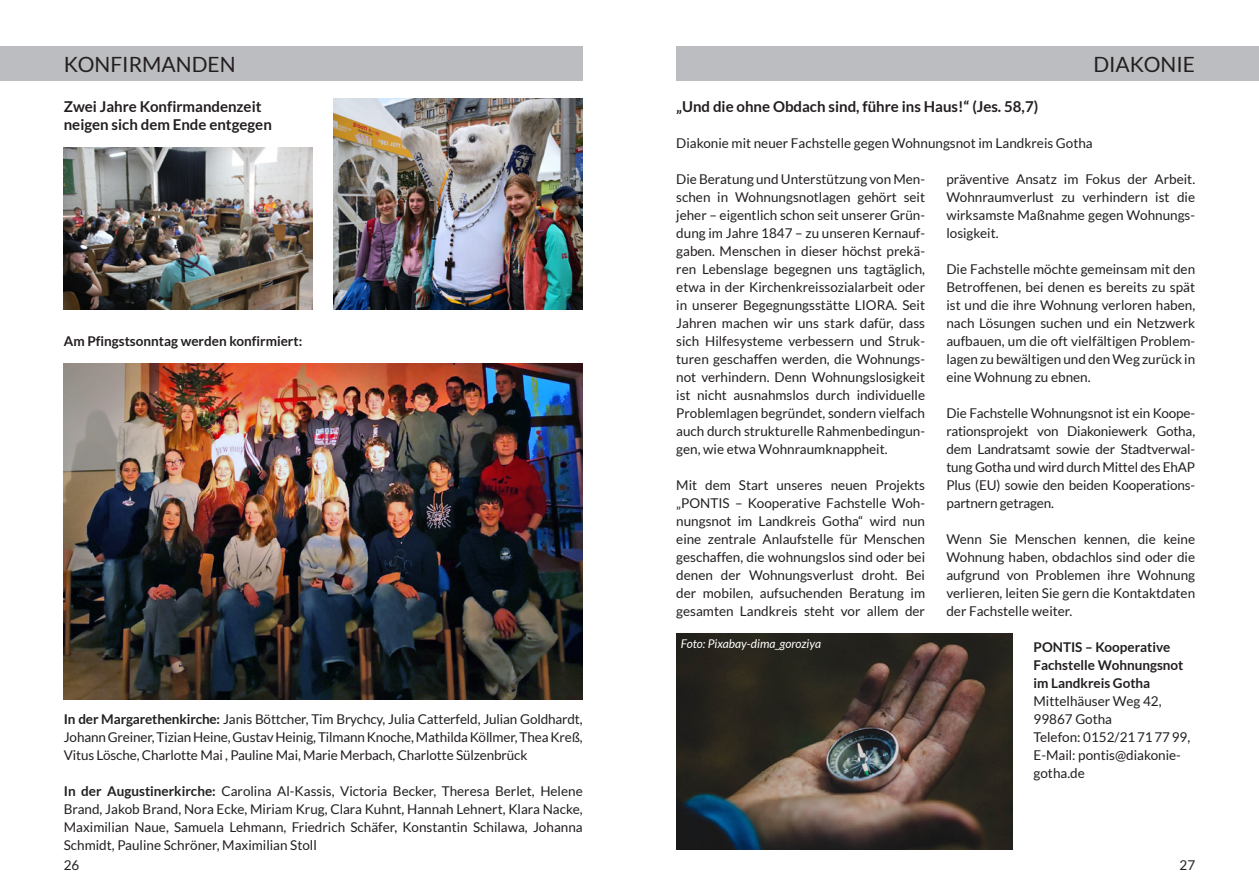
<style>
.page{position:relative;width:1259px;height:893px;background:#fff}
.page>*{position:absolute;margin:0;border:0;box-sizing:border-box;transform-origin:0 0}
.t1{font:21px "Lato";color:#231f20}
.ZW-Ü_10_12{font:700 15px/18px "Lato";color:#231f20}
.Text_9_12{font:13.5px/18px "Lato";color:#231f20;text-align:justify}
.Text_9_12-2{font:700 13.5px/18px "Lato";color:#231f20}
.Bildunterschrift{font:italic 12px "Lato";color:#fff}
.s1{font-weight:700}
</style>
<div class="page">
<div style="left:0;top:47px;width:583px;height:34px;background:#bcbdc0"></div>
<div style="left:676px;top:47px;width:583px;height:34px;background:#bcbdc0"></div>
<img style="left:334px;top:99px;width:249px;height:211px">
<img style="left:64px;top:148px;width:249px;height:162px">
<img style="left:64px;top:364px;width:519px;height:336px">
<img style="left:676px;top:634px;width:336px;height:216px">
<p class="t1" style="left:64px;top:53px;width:173px">KONFIRMANDEN</p>
<p class="t1" style="left:1093px;top:53px;width:103px">DIAKONIE</p>
<p class="ZW-Ü_10_12" style="left:64px;top:97px;width:209px">Zwei Jahre Konfirmandenzeit neigen sich dem Ende entgegen</p>
<p class="ZW-Ü_10_12" style="left:676px;top:97px;width:363px">„Und die ohne Obdach sind, führe ins Haus!“ (Jes. 58,7)</p>
<p class="Text_9_12" style="left:676px;top:134px;width:418px">Diakonie mit neuer Fachstelle gegen Wohnungsnot im Landkreis Gotha</p>
<p class="Text_9_12" style="left:676px;top:170px;width:250px">Die Beratung und Unterstützung von Men&shy;schen in Wohnungsnotlagen gehört seit jeher – eigentlich schon seit unserer Grün&shy;dung im Jahre 1847 – zu unseren Kernauf&shy;gaben. Menschen in dieser höchst prekä&shy;ren Lebenslage begegnen uns tagtäglich, etwa in der Kirchenkreissozialarbeit oder in unserer Begegnungsstätte LIORA. Seit Jahren machen wir uns stark dafür, dass sich Hilfesysteme verbessern und Struk&shy;turen geschaffen werden, die Wohnungs&shy;not verhindern. Denn Wohnungslosigkeit ist nicht ausnahmslos durch individuelle Problemlagen begründet, sondern vielfach auch durch strukturelle Rahmenbedingun&shy;gen, wie etwa Wohnraumknappheit.</p>
<p class="Text_9_12" style="left:676px;top:476px;width:250px">Mit dem Start unseres neuen Projekts „PONTIS – Kooperative Fachstelle Woh&shy;nungsnot im Landkreis Gotha“ wird nun eine zentrale Anlaufstelle für Menschen geschaffen, die wohnungslos sind oder bei denen der Wohnungsverlust droht. Bei der mobilen, aufsuchenden Beratung im gesamten Landkreis steht vor allem der</p>
<p class="Text_9_12" style="left:946px;top:170px;width:250px">präventive Ansatz im Fokus der Arbeit.<br>Wohnraumverlust zu verhindern ist die wirksamste Maßnahme gegen Wohnungs&shy;losigkeit.</p>
<p class="Text_9_12" style="left:946px;top:260px;width:250px">Die Fachstelle möchte gemeinsam mit den Betroffenen, bei denen es bereits zu spät ist und die ihre Wohnung verloren haben, nach Lösungen suchen und ein Netzwerk aufbauen, um die oft vielfältigen Problem&shy;lagen zu bewältigen und den Weg zurück in eine Wohnung zu ebnen.</p>
<p class="Text_9_12" style="left:946px;top:404px;width:250px">Die Fachstelle Wohnungsnot ist ein Koope&shy;rationsprojekt von Diakoniewerk Gotha, dem Landratsamt sowie der Stadtverwal&shy;tung Gotha und wird durch Mittel des EhAP Plus (EU) sowie den beiden Kooperations&shy;partnern getragen.</p>
<p class="Text_9_12" style="left:946px;top:530px;width:250px">Wenn Sie Menschen kennen, die keine Wohnung haben, obdachlos sind oder die aufgrund von Problemen ihre Wohnung verlieren, leiten Sie gern die Kontaktdaten der Fachstelle weiter.</p>
<p class="Text_9_12-2" style="left:1033px;top:638px;width:151px">PONTIS – Kooperative<br>Fachstelle Wohnungsnot im Landkreis Gotha</p>
<p class="Text_9_12" style="left:1033px;top:692px;width:129px">Mittelhäuser Weg 42,<br>99867 Gotha</p>
<p class="Text_9_12" style="left:1033px;top:728px;width:158px">Telefon: 0152/21717799,</p>
<p class="Text_9_12" style="left:1033px;top:746px;width:149px">E-Mail: pontis@diakonie&shy;gotha.de</p>
<p class="Text_9_12-2" style="left:64px;top:332px;width:240px">Am Pfingstsonntag werden konfirmiert:</p>
<p class="Bildunterschrift" style="left:681px;top:637px;width:142px">Foto: Pixabay-dima_goroziya</p>
<p class="Text_9_12" style="left:64px;top:710px;width:520px"><span class="s1">In der Margarethenkirche:</span> Janis Böttcher, Tim Brychcy, Julia Catterfeld, Julian Goldhardt, Johann Greiner, Tizian Heine, Gustav Heinig, Tilmann Knoche, Mathilda Köllmer, Thea Kreß, Vitus Lösche, Charlotte Mai , Pauline Mai, Marie Merbach, Charlotte Sülzenbrück</p>
<p class="Text_9_12" style="left:64px;top:782px;width:520px"><span class="s1">In der Augustinerkirche:</span> Carolina Al-Kassis, Victoria Becker, Theresa Berlet, Helene Brand, Jakob Brand, Nora Ecke, Miriam Krug, Clara Kuhnt, Hannah Lehnert, Klara Nacke, Maximilian Naue, Samuela Lehmann, Friedrich Schäfer, Konstantin Schilawa, Johanna Schmidt, Pauline Schröner, Maximilian Stoll</p>
<p class="Text_9_12" style="left:64px;top:856px;width:17px">26</p>
<p class="Text_9_12" style="left:1179px;top:856px;width:17px">27</p>
</div>
